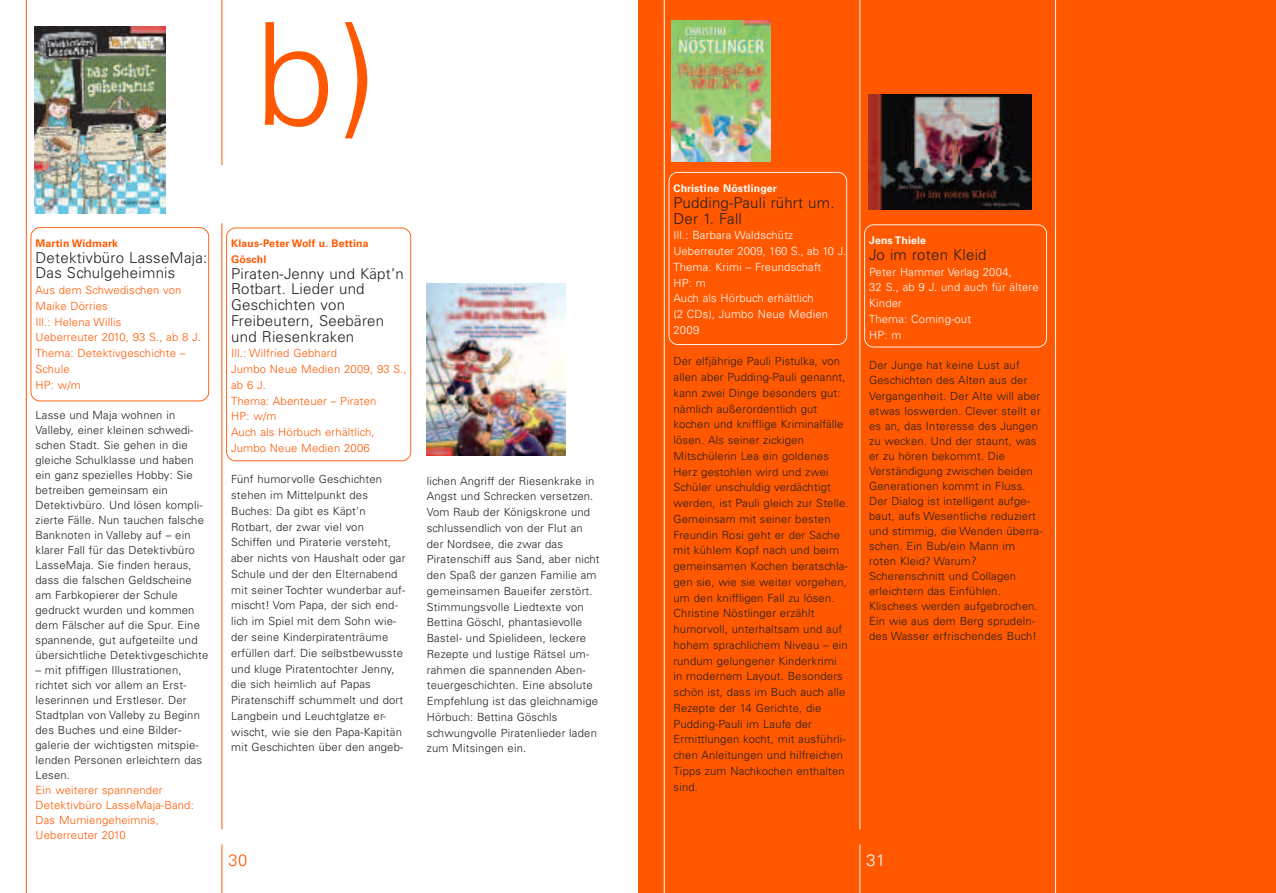
<style>
.page{position:relative;width:1276px;height:893px;background:#fff}
.page>*{position:absolute;margin:0;border:0;box-sizing:border-box;transform-origin:0 0}
.t1{font:300 142.2px "Univers CE";color:#ff5800}
.t2{font:300 16.5px "Univers CE";color:#fff}
.t3{font:300 16.5px "Univers CE";color:#ff5800}
.t4{font:300 15px/15.8px "Univers CE";letter-spacing:.015em;color:#231f20}
.t5{font:300 11.25px/15.8px "Univers CE";letter-spacing:.015em;color:#231f20}
.t6{font:300 11.25px/15.8px "Univers CE";letter-spacing:.015em;color:#ff5800}
.t7{font:300 11.25px/15.8px "Univers CE";letter-spacing:.015em;color:#fff}
.t8{font:700 10.5px/15.8px "Univers CE";letter-spacing:.015em;color:#ff5800}
.t9{font:700 10.5px "Univers CE";letter-spacing:.015em;color:#fff}
</style>
<div class="page">
<div style="left:638px;top:0;width:638px;height:893px;background:#ff5800"></div>
<hr style="left:664px;top:0;width:1px;height:893px;background:#fff">
<hr style="left:859px;top:0;width:1px;height:829px;background:#fff">
<hr style="left:859px;top:844px;width:1px;height:49px;background:#fff">
<svg style="left:668px;top:172px;width:179px;height:173px"></svg>
<svg style="left:864px;top:224px;width:183px;height:123px"></svg>
<hr style="left:1055px;top:0;width:1px;height:893px;background:#fff">
<hr style="left:26px;top:0;width:1px;height:893px;background:#ff5800">
<hr style="left:221px;top:223px;width:1px;height:606px;background:#ff5800">
<svg style="left:31px;top:227px;width:178px;height:174px"></svg>
<svg style="left:226px;top:228px;width:185px;height:233px"></svg>
<hr style="left:221px;top:844px;width:1px;height:49px;background:#ff5800">
<img style="left:427px;top:284px;width:138px;height:171px">
<hr style="left:221px;top:0;width:1px;height:165px;background:#ff5800">
<img style="left:34px;top:27px;width:132px;height:186px">
<img style="left:671px;top:20px;width:99px;height:142px">
<img style="left:868px;top:95px;width:163px;height:114px">
<h1 class="t1" style="left:255px;top:22px;width:124px">b)</h1>
<p class="t8" style="left:36px;top:236px;width:84px">Martin Widmark</p>
<h3 class="t4" style="left:36px;top:251px;width:173px">Detektivbüro LasseMaja:<br>Das Schulgeheimnis</h3>
<p class="t6" style="left:36px;top:283px;width:167px">Aus dem Schwedischen von<br>Maike Dörries<br>Ill.: Helena Willis<br>Ueberreuter 2010, 93 S., ab 8 J.<br>Thema: Detektivgeschichte –<br>Schule<br>HP: w/m</p>
<p class="t5" style="left:36px;top:409px;width:174px;line-height:15px">Lasse und Maja wohnen in<br>Valleby, einer kleinen schwedi&shy;schen Stadt. Sie gehen in die gleiche Schulklasse und haben ein ganz spezielles Hobby: Sie betreiben gemeinsam ein<br>Detektivbüro. Und lösen kompli&shy;zierte Fälle. Nun tauchen falsche<br>Banknoten in Valleby auf – ein klarer Fall für das Detektivbüro<br>LasseMaja. Sie finden heraus, dass die falschen Geldscheine am Farbkopierer der Schule gedruckt wurden und kommen dem Fälscher auf die Spur. Eine spannende, gut aufgeteilte und übersichtliche Detektivgeschichte</p>
<p class="t5" style="left:36px;top:664px;width:168px;line-height:15px">– mit pfiffigen Illustrationen, richtet sich vor allem an Erst&shy;leserinnen und Erstleser. Der<br>Stadtplan von Valleby zu Beginn des Buches und eine Bilder&shy;galerie der wichtigsten mitspie&shy;lenden Personen erleichtern das<br>Lesen.</p>
<p class="t6" style="left:36px;top:784px;width:160px;line-height:15px">Ein weiterer spannender<br>Detektivbüro LasseMaja-Band:<br>Das Mumiengeheimnis,<br>Ueberreuter 2010</p>
<p class="t8" style="left:231px;top:237px;width:139px">Klaus-Peter Wolf u. Bettina<br>Göschl</p>
<h3 class="t4" style="left:231px;top:267px;width:174px">Piraten-Jenny und Käpt’n<br>Rotbart. Lieder und<br>Geschichten von<br>Freibeutern, Seebären und Riesenkraken</h3>
<p class="t6" style="left:231px;top:347px;width:177px">Ill.: Wilfried Gebhard<br>Jumbo Neue Medien 2009, 93 S., ab 6 J.<br>Thema: Abenteuer – Piraten<br>HP: w/m<br>Auch als Hörbuch erhältlich,<br>Jumbo Neue Medien 2006</p>
<p class="t5" style="left:231px;top:473px;width:176px">Fünf humorvolle Geschichten stehen im Mittelpunkt des<br>Buches: Da gibt es Käpt'n<br>Rotbart, der zwar viel von<br>Schiffen und Piraterie versteht, aber nichts von Haushalt oder gar<br>Schule und der den Elternabend mit seiner Tochter wunderbar auf&shy;mischt! Vom Papa, der sich end&shy;lich im Spiel mit dem Sohn wie&shy;der seine Kinderpiratenträume erfüllen darf. Die selbstbewusste und kluge Piratentochter Jenny, die sich heimlich auf Papas<br>Piratenschiff schummelt und dort<br>Langbein und Leuchtglatze er&shy;wischt, wie sie den Papa-Kapitän mit Geschichten über den angeb-</p>
<p class="t5" style="left:427px;top:474px;width:174px">lichen Angriff der Riesenkrake in<br>Angst und Schrecken versetzen.<br>Vom Raub der Königskrone und schlussendlich von der Flut an der Nordsee, die zwar das<br>Piratenschiff aus Sand, aber nicht den Spaß der ganzen Familie am gemeinsamen Baueifer zerstört.<br>Stimmungsvolle Liedtexte von<br>Bettina Göschl, phantasievolle<br>Bastel- und Spielideen, leckere<br>Rezepte und lustige Rätsel um&shy;rahmen die spannenden Aben&shy;teuergeschichten. Eine absolute<br>Empfehlung ist das gleichnamige<br>Hörbuch: Bettina Göschls schwungvolle Piratenlieder laden zum Mitsingen ein.</p>
<h2 class="t3" style="left:229px;top:854px;width:20px">30</h2>
<p class="t9" style="left:673px;top:185px;width:105px">Christine Nöstlinger</p>
<h3 class="t4" style="left:673px;top:196px;width:163px">Pudding-Pauli rührt um.<br>Der 1. Fall</h3>
<p class="t7" style="left:673px;top:229px;width:174px">Ill.: Barbara Waldschütz<br>Ueberreuter 2009, 160 S., ab 10 J.<br>Thema: Krimi – Freundschaft<br>HP: m<br>Auch als Hörbuch erhältlich<br>(2 CDs), Jumbo Neue Medien<br>2009</p>
<p class="t5" style="left:673px;top:355px;width:177px">Der elfjährige Pauli Pistulka, von allen aber Pudding-Pauli genannt, kann zwei Dinge besonders gut: nämlich außerordentlich gut kochen und knifflige Kriminalfälle lösen. Als seiner zickigen<br>Mitschülerin Lea ein goldenes<br>Herz gestohlen wird und zwei<br>Schüler unschuldig verdächtigt werden, ist Pauli gleich zur Stelle.<br>Gemeinsam mit seiner besten<br>Freundin Rosi geht er der Sache mit kühlem Kopf nach und beim gemeinsamen Kochen beratschla&shy;gen sie, wie sie weiter vorgehen, um den kniffligen Fall zu lösen.<br>Christine Nöstlinger erzählt humorvoll, unterhaltsam und auf hohem sprachlichem Niveau – ein rundum gelungener Kinderkrimi<br>in modernem Layout. Besonders schön ist, dass im Buch auch alle<br>Rezepte der 14 Gerichte, die<br>Pudding-Pauli im Laufe der<br>Ermittlungen kocht, mit ausführli&shy;chen Anleitungen und hilfreichen<br>Tipps zum Nachkochen enthalten sind.</p>
<p class="t9" style="left:869px;top:237px;width:58px">Jens Thiele</p>
<h3 class="t4" style="left:869px;top:248px;width:119px">Jo im roten Kleid</h3>
<p class="t7" style="left:869px;top:265px;width:171px">Peter Hammer Verlag 2004,<br>32 S., ab 9 J. und auch für ältere<br>Kinder<br>Thema: Coming-out<br>HP: m</p>
<p class="t5" style="left:869px;top:359px;width:175px;line-height:15px">Der Junge hat keine Lust auf<br>Geschichten des Alten aus der<br>Vergangenheit. Der Alte will aber etwas loswerden. Clever stellt er es an, das Interesse des Jungen zu wecken. Und der staunt, was er zu hören bekommt. Die<br>Verständigung zwischen beiden<br>Generationen kommt in Fluss.<br>Der Dialog ist intelligent aufge&shy;baut, aufs Wesentliche reduziert und stimmig, die Wenden überra&shy;schen. Ein Bub/ein Mann im roten Kleid? Warum?<br>Scherenschnitt und Collagen erleichtern das Einfühlen.<br>Klischees werden aufgebrochen.<br>Ein wie aus dem Berg sprudeln&shy;des Wasser erfrischendes Buch!</p>
<h2 class="t2" style="left:866px;top:854px;width:20px">31</h2>
</div>
